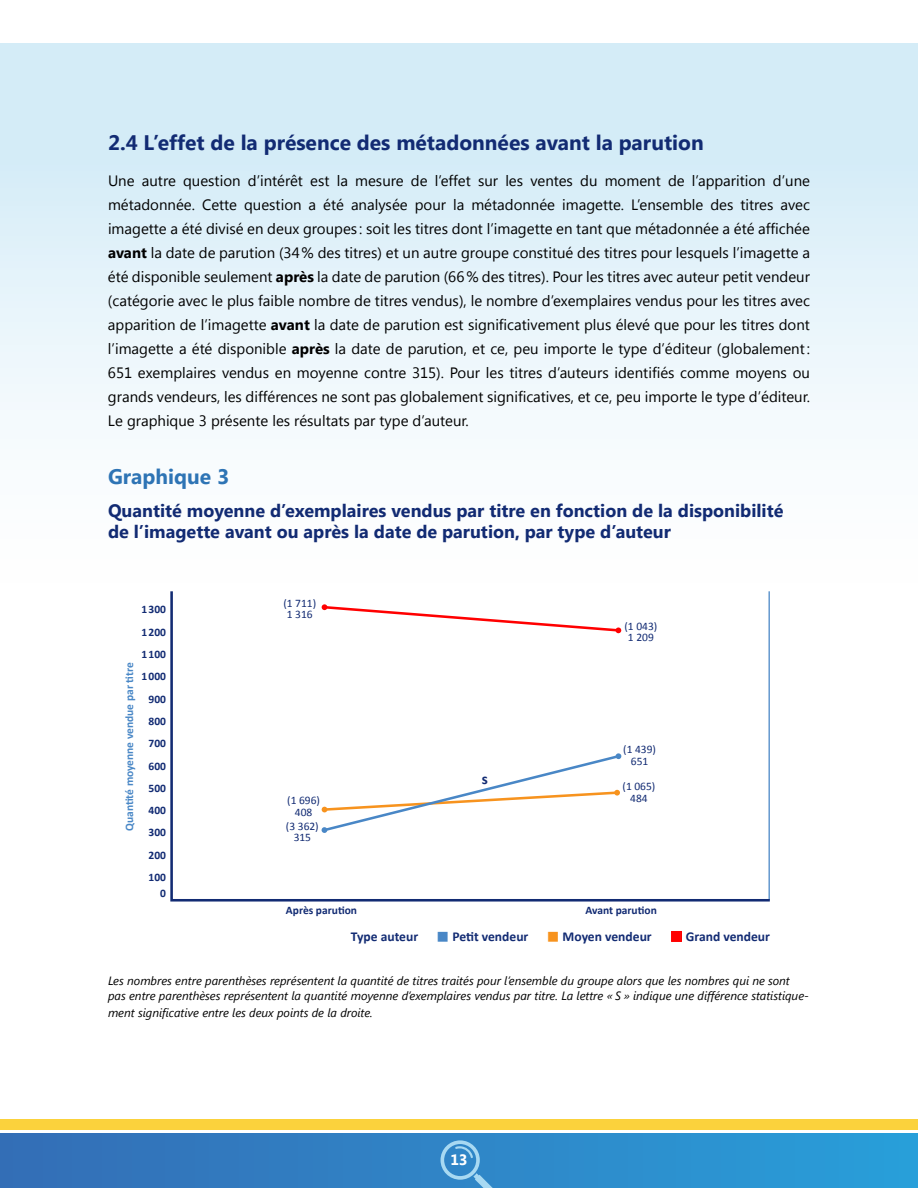
<style>
.page{position:relative;width:918px;height:1188px;background:#fff}
.page>*{position:absolute;margin:0;border:0;box-sizing:border-box;transform-origin:0 0}
.t1{font:700 21px "Segoe UI";color:#122b73}
.t2{font:700 21px "Segoe UI";color:#2e74b5}
.t3{font:700 18px/21px "Segoe UI";color:#122b73}
.t4{font:700 15.3px "Calibri";color:#122b73}
.t5{font:15px/24px "Segoe UI";color:#000;text-align:justify}
.t6{font:700 15px "Segoe UI";color:#fff}
.t7{font:700 13.5px "Calibri";color:#122b73}
.t8{font:italic 12px/15px "Segoe UI";color:#000}
.t9{font:700 11.55px/22.8px "Calibri";color:#122b73}
.t10{font:11.55px/11.4px "Calibri";color:#122b73;text-align:center}
.t11{font:700 11.55px "Calibri";color:#4987c6}
.s1{font-weight:700}
.s2{color:#4987c6}
.s3{color:#f7931e}
.s4{color:#f00}
</style>
<div class="page">
<div style="left:0;top:43px;width:918px;height:631px;background:linear-gradient(to bottom,#cfeaf6,#fff)"></div>
<div style="left:0;top:1120px;width:918px;height:10px;background:#fbd23c"></div>
<div style="left:0;top:1133px;width:918px;height:55px;background:linear-gradient(to right,#356db5,#299fd9)"></div>
<svg style="left:441px;top:1140px;width:59px;height:48px;background:#4796cf"></svg>
<svg style="left:169px;top:589px;width:603px;height:313px"></svg>
<svg style="left:322px;top:604px;width:299px;height:29px"></svg>
<svg style="left:321px;top:753px;width:301px;height:80px"></svg>
<svg style="left:321px;top:827px;width:7px;height:6px"></svg>
<div style="left:615px;top:753px;width:7px;height:6px;background:#4987c6;border-radius:2px"></div>
<div style="left:671px;top:931px;width:11px;height:11px;border:1px solid #f00"></div>
<h1 class="t1" style="left:108px;top:128px;width:597px">2.4 L’effet de la présence des métadonnées avant la parution</h1>
<p class="t5" style="left:108px;top:168px;width:704px">Une autre question d’intérêt est la mesure de l’effet sur les ventes du moment de l’apparition d’une métadonnée. Cette question a été analysée pour la métadonnée imagette. L’ensemble des titres avec imagette a été divisé en deux groupes : soit les titres dont l’imagette en tant que métadonnée a été affichée <span class="s1">avant</span> la date de parution (34% des titres) et un autre groupe constitué des titres pour lesquels l’imagette a été disponible seulement <span class="s1">après</span> la date de parution (66% des titres). Pour les titres avec auteur petit vendeur (catégorie avec le plus faible nombre de titres vendus), le nombre d’exemplaires vendus pour les titres avec apparition de l’imagette <span class="s1">avant</span> la date de parution est significativement plus élevé que pour les titres dont l’imagette a été disponible <span class="s1">après</span> la date de parution, et ce, peu importe le type d’éditeur (globalement:<br>651 exemplaires vendus en moyenne contre 315). Pour les titres d’auteurs identifiés comme moyens ou grands vendeurs, les différences ne sont pas globalement significatives, et ce, peu importe le type d’éditeur.<br>Le graphique 3 présente les résultats par type d’auteur.</p>
<h1 class="t2" style="left:108px;top:461px;width:123px">Graphique 3</h1>
<p class="t3" style="left:108px;top:499px;width:677px">Quantité moyenne d’exemplaires vendus par titre en fonction de la disponibilité de l’imagette avant ou après la date de parution, par type d’auteur</p>
<p class="t9" style="left:141px;top:598px;width:26px">1300</p>
<p class="t10" style="left:283px;top:597px;width:34px">(1 711)<br>1 316</p>
<p class="t9" style="left:141px;top:621px;width:26px;line-height:21.8px">1200<br>1100</p>
<p class="t11" style="left:122px;top:831px;width:170px;rotate:-90deg">Quantité moyenne vendue par titre</p>
<p class="t9" style="left:149px;top:664px;width:19px;text-align:justify;text-indent:-7px">1000<br>900<br>800</p>
<p class="t9" style="left:149px;top:754px;width:19px">600</p>
<p class="t9" style="left:149px;top:731px;width:19px">700</p>
<p class="t9" style="left:149px;top:776px;width:19px">500<br>400</p>
<p class="t9" style="left:149px;top:843px;width:19px">200</p>
<p class="t9" style="left:149px;top:821px;width:19px">300</p>
<p class="t9" style="left:149px;top:869px;width:19px;line-height:16.2px;text-align:right">100<br>0</p>
<p class="t10" style="left:287px;top:794px;width:34px">(1 696)<br>408</p>
<p class="t10" style="left:286px;top:820px;width:34px">(3 362)<br>315</p>
<p class="t9" style="left:286px;top:898px;width:73px">Après parution</p>
<p class="t4" style="left:482px;top:769px;width:8px">s</p>
<p class="t10" style="left:625px;top:620px;width:34px">(1 043)<br>1 209</p>
<p class="t10" style="left:623px;top:743px;width:34px">(1 439)<br>651</p>
<p class="t10" style="left:623px;top:780px;width:34px">(1 065)<br>484</p>
<p class="t9" style="left:586px;top:898px;width:73px">Avant parution</p>
<p class="t7" style="left:351px;top:929px;width:421px">Type auteur <span class="s2">■</span> Petit vendeur <span class="s3">■</span> Moyen vendeur <span class="s4">■</span> Grand vendeur</p>
<p class="t8" style="left:108px;top:972px;width:702px">Les nombres entre parenthèses représentent la quantité de titres traités pour l’ensemble du groupe alors que les nombres qui ne sont pas entre parenthèses représentent la quantité moyenne d’exemplaires vendus par titre. La lettre « S » indique une différence statistique-</p>
<p class="t8" style="left:108px;top:1005px;width:266px">ment significative entre les deux points de la droite.</p>
<p class="t6" style="left:450px;top:1149px;width:19px">13</p>
</div>
